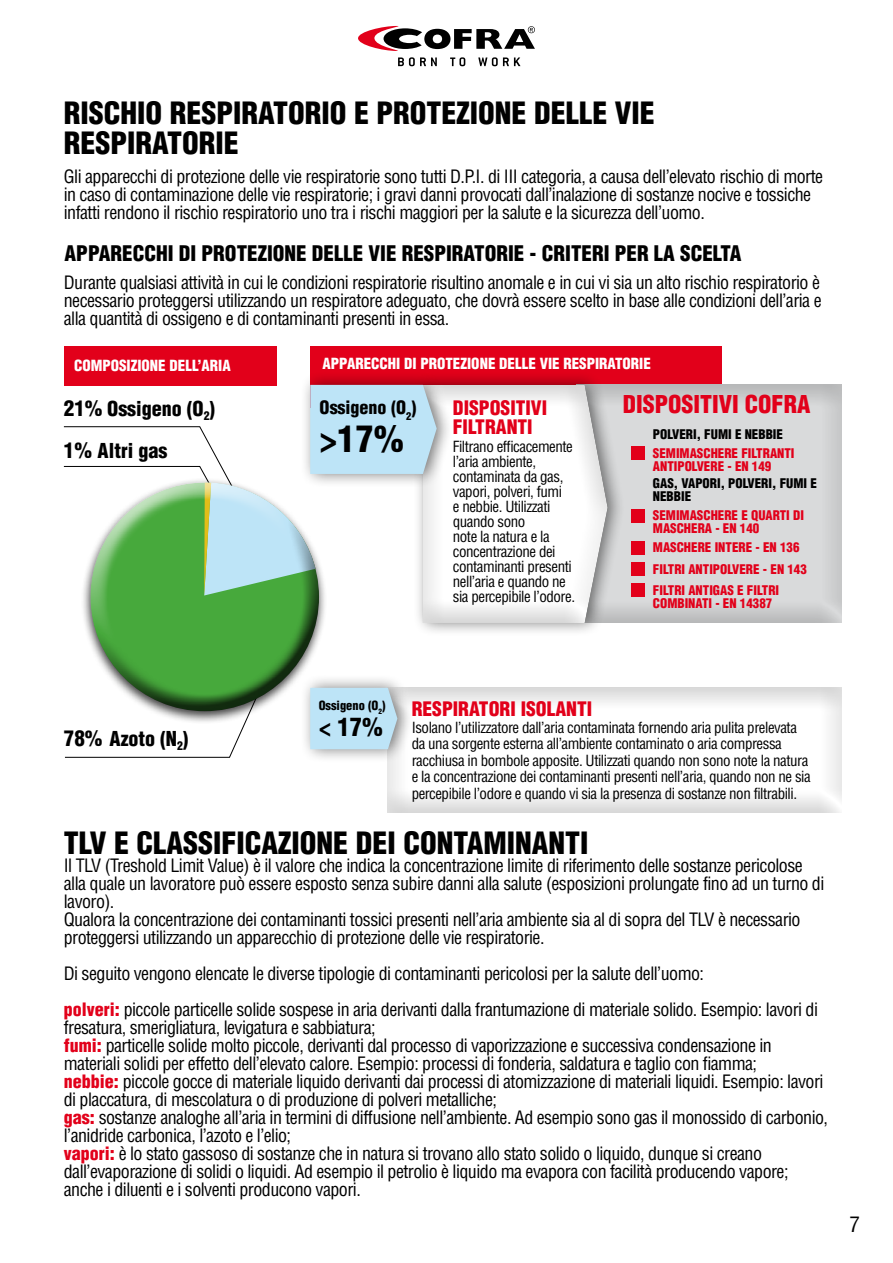
<style>
.page{position:relative;width:893px;height:1263px;background:#fff}
.page>*{position:absolute;margin:0;border:0;box-sizing:border-box;transform-origin:0 0}
.t1{font:900 condensed 36px "Helvetica LT Std";color:#000}
.t2{font:900 condensed 30px/30px "Helvetica LT Std";color:#000}
.t3{font:900 condensed 24.75px "Helvetica LT Std";color:#000}
.t4{font:900 condensed 24px "Helvetica LT Std";color:#e2001a}
.t5{font:900 condensed 21px "Helvetica LT Std";color:#000}
.t6{font:condensed 21px "Helvetica LT Std";color:#000}
.t7{font:900 condensed 20.1px/41.1px "Helvetica LT Std";color:#000}
.t8{font:900 condensed 19.5px "Helvetica LT Std";color:#e2001a}
.t9{font:condensed 18px/18px "Helvetica LT Std";letter-spacing:-.03em;color:#000}
.t10{font:900 condensed 18px "Helvetica LT Std";color:#000}
.t11{font:condensed 15px/15px "Helvetica LT Std";letter-spacing:-.03em;color:#000}
.t12{font:900 condensed 15px "Helvetica LT Std";color:#fff}
.t13{font:900 condensed 13.05px/13px "Helvetica LT Std";color:#e2001a}
.t14{font:900 condensed 13.05px/13.5px "Helvetica LT Std";color:#000}
.t15{font:900 condensed 12.45px "Helvetica LT Std";color:#000}
.s1{font-size:21.15px}
.s2{font-weight:900;color:#e2001a}
</style>
<div class="page">
<svg style="left:358px;top:26px;width:177px;height:25px"></svg>
<svg style="left:398px;top:57px;width:39px;height:9px"></svg>
<svg style="left:450px;top:57px;width:15px;height:9px"></svg>
<svg style="left:478px;top:57px;width:42px;height:9px"></svg>
<div style="left:65px;top:346px;width:212px;height:40px;background:#e2001a"></div>
<div style="left:372px;top:687px;width:482px;height:137px;background:#000;opacity:.5"></div>
<div style="left:301px;top:674px;width:114px;height:89px;background:#000;opacity:.5"></div>
<div style="left:310px;top:688px;width:87px;height:61px;background:#bde4f7"></div>
<div style="left:310px;top:346px;width:412px;height:62px;background:#e2001a"></div>
<div style="left:562px;top:384px;width:292px;height:250px;background:#000;opacity:.5"></div>
<div style="left:413px;top:371px;width:212px;height:266px;background:#000;opacity:.5"></div>
<div style="left:409px;top:383px;width:211px;height:251px;background:#000;opacity:.5"></div>
<div style="left:301px;top:371px;width:153px;height:117px;background:#000;opacity:.5"></div>
<div style="left:631px;top:509px;width:14px;height:13px;background:#e2001a"></div>
<div style="left:631px;top:541px;width:14px;height:13px;background:#e2001a"></div>
<div style="left:631px;top:562px;width:14px;height:14px;background:#e2001a"></div>
<div style="left:631px;top:584px;width:14px;height:13px;background:#e2001a"></div>
<div style="left:631px;top:446px;width:14px;height:14px;background:#e2001a"></div>
<svg style="left:65px;top:724px;width:180px;height:34px"></svg>
<div style="left:81px;top:477px;width:247px;height:247px;background:#000;opacity:.75"></div>
<svg style="left:63px;top:385px;width:545px;height:238px"></svg>
<div style="left:73px;top:465px;width:242px;height:195px;background:#fff;opacity:.75"></div>
<div style="left:91px;top:518px;width:245px;height:194px;background:#000;opacity:.75"></div>
<h2 class="t2" style="left:64px;top:97px;width:593px">RISCHIO RESPIRATORIO E PROTEZIONE DELLE VIE<br>RESPIRATORIE</h2>
<p class="t9" style="left:64px;top:167px;width:761px">Gli apparecchi di protezione delle vie respiratorie sono tutti D.P.I. di III categoria, a causa dell’elevato rischio di morte in caso di contaminazione delle vie respiratorie; i gravi danni provocati dall’inalazione di sostanze nocive e tossiche infatti rendono il rischio respiratorio uno tra i rischi maggiori per la salute e la sicurezza dell’uomo.</p>
<p class="t5" style="left:65px;top:240px;width:678px">APPARECCHI DI PROTEZIONE DELLE VIE RESPIRATORIE - CRITERI PER LA SCELTA</p>
<p class="t9" style="left:64px;top:274px;width:759px;text-align:justify">Durante qualsiasi attività in cui le condizioni respiratorie risultino anomale e in cui vi sia un alto rischio respiratorio è necessario proteggersi utilizzando un respiratore adeguato, che dovrà essere scelto in base alle condizioni dell’aria e alla quantità di ossigeno e di contaminanti presenti in essa.</p>
<p class="t12" style="left:74px;top:356px;width:158px">COMPOSIZIONE DELL’ARIA</p>
<p class="t7" style="left:64px;top:388px;width:153px"><span class="s1">21%</span> Ossigeno (O<sub>2</sub>)<br><span class="s1">1%</span> Altri gas</p>
<p class="t12" style="left:323px;top:354px;width:330px">APPARECCHI DI PROTEZIONE DELLE VIE RESPIRATORIE</p>
<p class="t8" style="left:453px;top:395px;width:96px">DISPOSITIVI</p>
<h3 class="t4" style="left:623px;top:389px;width:189px">DISPOSITIVI COFRA</h3>
<p class="t8" style="left:453px;top:415px;width:81px">FILTRANTI</p>
<p class="t11" style="left:453px;top:439px;width:124px">Filtrano efficacemente l’aria ambiente, contaminata da gas, vapori, polveri, fumi<br>e nebbie. Utilizzati quando sono<br>note la natura e la concentrazione dei contaminanti presenti nell’aria e quando ne sia percepibile l’odore.</p>
<p class="t10" style="left:320px;top:396px;width:98px">Ossigeno (O<sub>2</sub>)</p>
<h1 class="t1" style="left:320px;top:415px;width:85px">&gt;17%</h1>
<p class="t14" style="left:653px;top:427px;width:132px">POLVERI, FUMI E NEBBIE</p>
<p class="t13" style="left:653px;top:446px;width:143px">SEMIMASCHERE FILTRANTI<br>ANTIPOLVERE - EN 149</p>
<p class="t14" style="left:653px;top:476px;width:165px">GAS, VAPORI, POLVERI, FUMI E<br>NEBBIE</p>
<p class="t13" style="left:653px;top:509px;width:153px">SEMIMASCHERE E QUARTI DI<br>MASCHERA - EN 140</p>
<p class="t13" style="left:653px;top:536px;width:156px;line-height:21.5px">MASCHERE INTERE - EN 136<br>FILTRI ANTIPOLVERE - EN 143<br>FILTRI ANTIGAS E FILTRI</p>
<p class="t13" style="left:653px;top:597px;width:121px">COMBINATI - EN 14387</p>
<p class="t7" style="left:64px;top:718px;width:126px"><span class="s1">78%</span> Azoto (N<sub>2</sub>)</p>
<p class="t15" style="left:319px;top:697px;width:68px">Ossigeno (O<sub>2</sub>)</p>
<h3 class="t3" style="left:319px;top:711px;width:66px">&lt; 17%</h3>
<p class="t8" style="left:412px;top:697px;width:182px">RESPIRATORI ISOLANTI</p>
<p class="t11" style="left:412px;top:719px;width:401px;line-height:16.5px">Isolano l’utilizzatore dall’aria contaminata fornendo aria pulita prelevata da una sorgente esterna all’ambiente contaminato o aria compressa racchiusa in bombole apposite. Utilizzati quando non sono note la natura e la concentrazione dei contaminanti presenti nell’aria, quando non ne sia percepibile l’odore e quando vi sia la presenza di sostanze non filtrabili.</p>
<h2 class="t2" style="left:64px;top:828px;width:526px">TLV E CLASSIFICAZIONE DEI CONTAMINANTI</h2>
<p class="t9" style="left:64px;top:857px;width:762px">Il TLV (Treshold Limit Value) è il valore che indica la concentrazione limite di riferimento delle sostanze pericolose alla quale un lavoratore può essere esposto senza subire danni alla salute (esposizioni prolungate fino ad un turno di lavoro).<br>Qualora la concentrazione dei contaminanti tossici presenti nell’aria ambiente sia al di sopra del TLV è necessario proteggersi utilizzando un apparecchio di protezione delle vie respiratorie.</p>
<p class="t9" style="left:64px;top:956px;width:756px;line-height:36px">Di seguito vengono elencate le diverse tipologie di contaminanti pericolosi per la salute dell’uomo:<br><span class="s2">polveri:</span> piccole particelle solide sospese in aria derivanti dalla frantumazione di materiale solido. Esempio: lavori di</p>
<p class="t9" style="left:64px;top:1019px;width:766px">fresatura, smerigliatura, levigatura e sabbiatura;<br><span class="s2">fumi:</span> particelle solide molto piccole, derivanti dal processo di vaporizzazione e successiva condensazione in materiali solidi per effetto dell’elevato calore. Esempio: processi di fonderia, saldatura e taglio con fiamma;<br><span class="s2">nebbie:</span> piccole gocce di materiale liquido derivanti dai processi di atomizzazione di materiali liquidi. Esempio: lavori di placcatura, di mescolatura o di produzione di polveri metalliche;<br><span class="s2">gas:</span> sostanze analoghe all’aria in termini di diffusione nell’ambiente. Ad esempio sono gas il monossido di carbonio, l’anidride carbonica, l’azoto e l’elio;<br><span class="s2">vapori:</span> è lo stato gassoso di sostanze che in natura si trovano allo stato solido o liquido, dunque si creano dall’evaporazione di solidi o liquidi. Ad esempio il petrolio è liquido ma evapora con facilità producendo vapore; anche i diluenti e i solventi producono vapori.</p>
<p class="t6" style="left:849px;top:1211px;width:12px">7</p>
</div>
